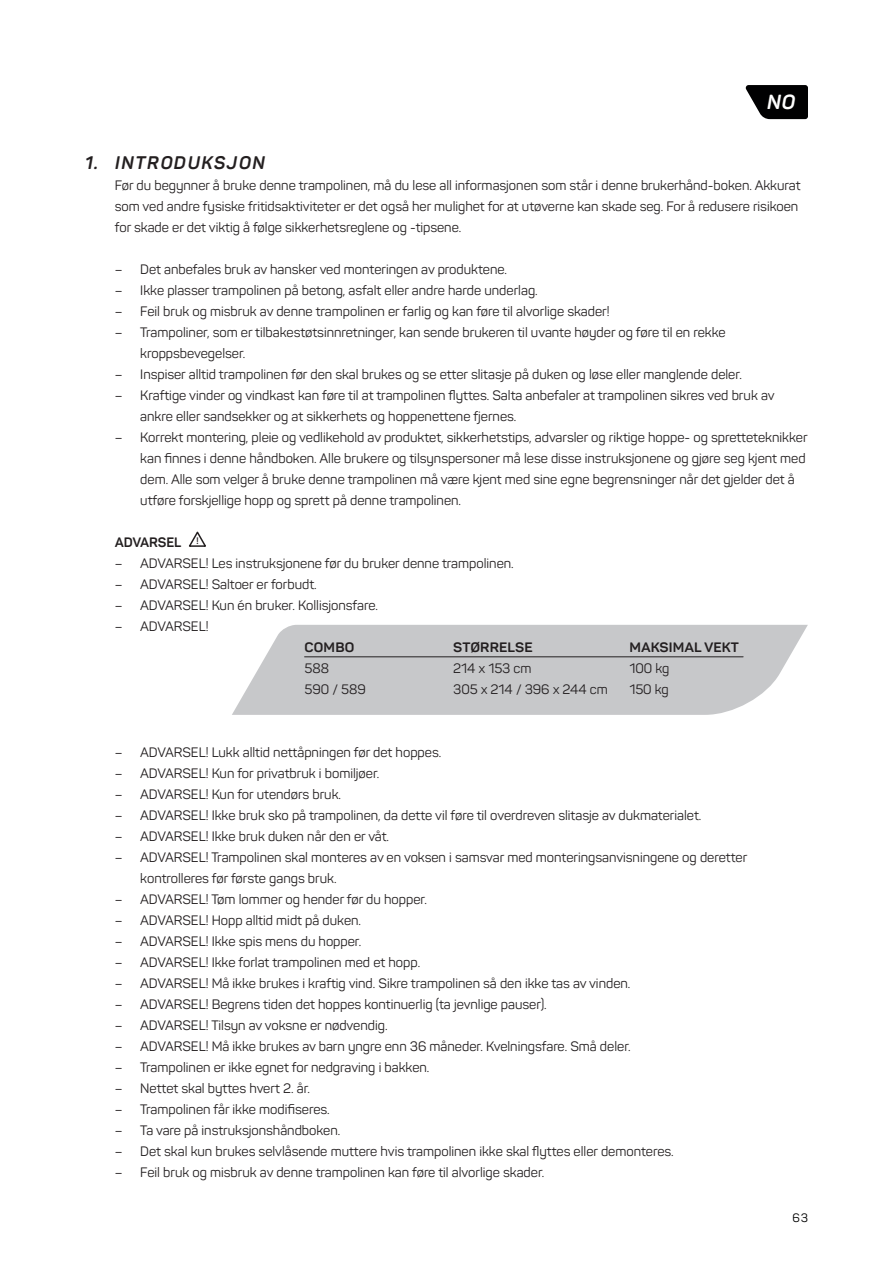
<style>
.page{position:relative;width:893px;height:1263px;background:#fff}
.page>*{position:absolute;margin:0;border:0;box-sizing:border-box;transform-origin:0 0}
.t1{font:italic 700 20.1px "Panton";color:#fff}
.t2{font:italic 700 18px "Panton";letter-spacing:.085em;color:#231f20}
.t3{font:13.5px/21px "Panton";color:#231f20}
.t4{font:700 13.5px "Panton";letter-spacing:.01em;color:#231f20;scale:1.06 1}
.t5{font:700 13.5px "Panton";letter-spacing:.01em;color:#231f20}
.t6{font:12px "Panton";color:#000001}
.t7{font:700 9px "Panton";color:#231f20}
</style>
<div class="page">
<svg style="left:745px;top:85px;width:63px;height:34px"></svg>
<svg style="left:232px;top:625px;width:576px;height:90px;fill:#c7c8ca"></svg>
<hr style="left:305px;top:656px;width:438px;height:1px;background:#231f20">
<svg style="left:189px;top:531px;width:17px;height:16px"></svg>
<h1 class="t1" style="left:767px;top:90px;width:29px">NO</h1>
<h2 class="t2" style="left:85px;top:151px;width:181px">1. INTRODUKSJON</h2>
<p class="t3" style="left:115px;top:175px;width:687px">Før du begynner å bruke denne trampolinen, må du lese all informasjonen som står i denne brukerhånd-boken. Akkurat som ved andre fysiske fritidsaktiviteter er det også her mulighet for at utøverne kan skade seg. For å redusere risikoen for skade er det viktig å følge sikkerhetsreglene og -tipsene.</p>
<p class="t3" style="left:115px;top:259px;width:394px">– Det anbefales bruk av hansker ved monteringen av produktene.</p>
<p class="t3" style="left:115px;top:280px;width:424px">– Ikke plasser trampolinen på betong, asfalt eller andre harde underlag.</p>
<p class="t3" style="left:115px;top:301px;width:496px">– Feil bruk og misbruk av denne trampolinen er farlig og kan føre til alvorlige skader!</p>
<p class="t3" style="left:140px;top:322px;width:587px;text-indent:-26px">– Trampoliner, som er tilbakestøtsinnretninger, kan sende brukeren til uvante høyder og føre til en rekke kroppsbevegelser.</p>
<p class="t3" style="left:115px;top:364px;width:629px">– Inspiser alltid trampolinen før den skal brukes og se etter slitasje på duken og løse eller manglende deler.</p>
<p class="t3" style="left:140px;top:385px;width:636px;text-indent:-26px">– Kraftige vinder og vindkast kan føre til at trampolinen flyttes. Salta anbefaler at trampolinen sikres ved bruk av ankre eller sandsekker og at sikkerhets og hoppenettene fjernes.</p>
<p class="t3" style="left:140px;top:427px;width:669px;text-indent:-26px">– Korrekt montering, pleie og vedlikehold av produktet, sikkerhetstips, advarsler og riktige hoppe- og spretteteknikker kan finnes i denne håndboken. Alle brukere og tilsynspersoner må lese disse instruksjonene og gjøre seg kjent med dem. Alle som velger å bruke denne trampolinen må være kjent med sine egne begrensninger når det gjelder det å utføre forskjellige hopp og sprett på denne trampolinen.</p>
<p class="t5" style="left:115px;top:534px;width:68px">ADVARSEL</p>
<p class="t3" style="left:115px;top:553px;width:400px">– ADVARSEL! Les instruksjonene før du bruker denne trampolinen.</p>
<p class="t3" style="left:115px;top:574px;width:203px">– ADVARSEL! Saltoer er forbudt.</p>
<p class="t3" style="left:115px;top:595px;width:265px">– ADVARSEL! Kun én bruker. Kollisjonsfare.</p>
<p class="t3" style="left:115px;top:616px;width:95px">– ADVARSEL!</p>
<p class="t7" style="left:196px;top:535px;width:4px">!</p>
<p class="t4" style="left:305px;top:639px;width:48px">COMBO</p>
<p class="t3" style="left:305px;top:658px;width:63px">588<br>590 / 589</p>
<p class="t4" style="left:453px;top:639px;width:76px">STØRRELSE</p>
<p class="t3" style="left:453px;top:658px;width:156px">214 x 153 cm<br>305 x 214 / 396 x 244 cm</p>
<p class="t4" style="left:629px;top:639px;width:105px">MAKSIMAL VEKT</p>
<p class="t3" style="left:629px;top:658px;width:42px">100 kg<br>150 kg</p>
<p class="t3" style="left:115px;top:742px;width:328px">– ADVARSEL! Lukk alltid nettåpningen før det hoppes.</p>
<p class="t3" style="left:115px;top:763px;width:266px">– ADVARSEL! Kun for privatbruk i bomiljøer.</p>
<p class="t3" style="left:115px;top:784px;width:228px">– ADVARSEL! Kun for utendørs bruk.</p>
<p class="t3" style="left:115px;top:805px;width:588px">– ADVARSEL! Ikke bruk sko på trampolinen, da dette vil føre til overdreven slitasje av dukmaterialet.</p>
<p class="t3" style="left:115px;top:826px;width:276px">– ADVARSEL! Ikke bruk duken når den er våt.</p>
<p class="t3" style="left:140px;top:847px;width:608px;text-indent:-26px">– ADVARSEL! Trampolinen skal monteres av en voksen i samsvar med monteringsanvisningene og deretter kontrolleres før første gangs bruk.</p>
<p class="t3" style="left:115px;top:889px;width:314px">– ADVARSEL! Tøm lommer og hender før du hopper.</p>
<p class="t3" style="left:115px;top:910px;width:248px">– ADVARSEL! Hopp alltid midt på duken.</p>
<p class="t3" style="left:115px;top:931px;width:248px">– ADVARSEL! Ikke spis mens du hopper.</p>
<p class="t3" style="left:115px;top:952px;width:307px">– ADVARSEL! Ikke forlat trampolinen med et hopp.</p>
<p class="t3" style="left:115px;top:973px;width:517px">– ADVARSEL! Må ikke brukes i kraftig vind. Sikre trampolinen så den ikke tas av vinden.</p>
<p class="t3" style="left:115px;top:994px;width:433px">– ADVARSEL! Begrens tiden det hoppes kontinuerlig (ta jevnlige pauser).</p>
<p class="t3" style="left:115px;top:1015px;width:274px">– ADVARSEL! Tilsyn av voksne er nødvendig.</p>
<p class="t3" style="left:115px;top:1036px;width:517px">– ADVARSEL! Må ikke brukes av barn yngre enn 36 måneder. Kvelningsfare. Små deler.</p>
<p class="t3" style="left:115px;top:1057px;width:316px">– Trampolinen er ikke egnet for nedgraving i bakken.</p>
<p class="t3" style="left:115px;top:1078px;width:197px">– Nettet skal byttes hvert 2. år.</p>
<p class="t3" style="left:115px;top:1099px;width:216px">– Trampolinen får ikke modifiseres.</p>
<p class="t3" style="left:115px;top:1120px;width:227px">– Ta vare på instruksjonshåndboken.</p>
<p class="t3" style="left:115px;top:1141px;width:560px">– Det skal kun brukes selvlåsende muttere hvis trampolinen ikke skal flyttes eller demonteres.</p>
<p class="t3" style="left:115px;top:1162px;width:431px">– Feil bruk og misbruk av denne trampolinen kan føre til alvorlige skader.</p>
<p class="t6" style="left:792px;top:1210px;width:17px">63</p>
</div>
